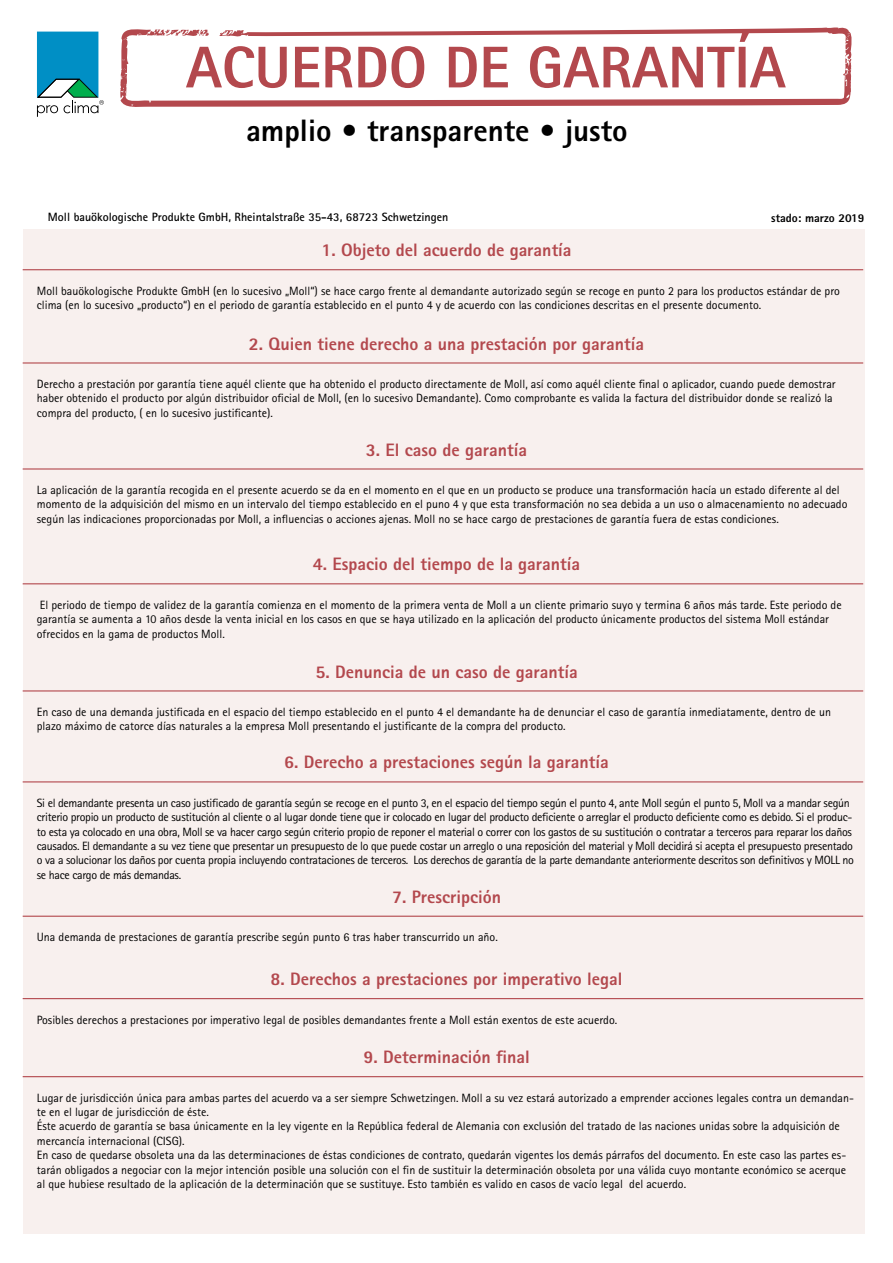
<style>
.page{position:relative;width:893px;height:1263px;background:#fff}
.page>*{position:absolute;margin:0;border:0;box-sizing:border-box;transform-origin:0 0}
.t1{font:800 58.95px "Rotis Sans Serif Pro";color:#b3484d}
.t2{font:800 31.05px "Rotis Sans Serif Pro";color:#000}
.t3{font:800 18px "Rotis Sans Serif Pro";color:#b3484d}
.t4{font:12px/14.4px "Rotis Sans Serif Pro";color:#000}
.t5{font:12px/14.4px "Rotis Sans Serif Pro";letter-spacing:-.025em;color:#000}
.t6{font:700 12px "Rotis Sans Serif Pro";color:#000}
.t7{font:800 12px "Rotis Sans Serif Pro";color:#000}
</style>
<div class="page">
<div style="left:23px;top:229px;width:842px;height:1005px;background:#f8f0ee"></div>
<hr style="left:23px;top:269px;width:840px;height:1px;background:#b3484d">
<hr style="left:23px;top:362px;width:840px;height:2px;background:#b3484d">
<hr style="left:23px;top:468px;width:840px;height:2px;background:#b3484d">
<hr style="left:23px;top:583px;width:840px;height:1px;background:#b3484d">
<hr style="left:23px;top:690px;width:840px;height:1px;background:#b3484d">
<hr style="left:23px;top:781px;width:840px;height:1px;background:#b3484d">
<hr style="left:23px;top:916px;width:840px;height:1px;background:#b3484d">
<hr style="left:23px;top:998px;width:840px;height:1px;background:#b3484d">
<hr style="left:23px;top:1076px;width:840px;height:1px;background:#b3484d">
<svg style="left:37px;top:32px;width:67px;height:85px"></svg>
<svg style="left:120px;top:27px;width:732px;height:80px"></svg>
<h1 class="t1" style="left:186px;top:30px;width:601px">ACUERDO DE GARANTÍA</h1>
<h2 class="t2" style="left:246px;top:111px;width:383px">amplio • transparente • justo</h2>
<p class="t6" style="left:48px;top:209px;width:402px">Moll bauökologische Produkte GmbH, Rheintalstraße 35-43, 68723 Schwetzingen</p>
<h3 class="t3" style="left:321px;top:239px;width:252px">1. Objeto del acuerdo de garantía</h3>
<p class="t7" style="left:771px;top:210px;width:95px">stado: marzo 2019</p>
<p class="t4" style="left:37px;top:283px;width:804px">Moll bauökologische Produkte GmbH (en lo sucesivo „Moll“) se hace cargo frente al demandante autorizado según se recoge en punto 2 para los productos estándar de pro clima (en lo sucesivo „producto“) en el periodo de garantía establecido en el punto 4 y de acuerdo con las condiciones descritas en el presente documento.</p>
<h3 class="t3" style="left:249px;top:332px;width:397px">2. Quien tiene derecho a una prestación por garantía</h3>
<p class="t4" style="left:37px;top:377px;width:800px">Derecho a prestación por garantía tiene aquél cliente que ha obtenido el producto directamente de Moll, así como aquél cliente final o aplicador, cuando puede demostrar haber obtenido el producto por algún distribuidor oficial de Moll, (en lo sucesivo Demandante). Como comprobante es valida la factura del distribuidor donde se realizó la compra del producto, ( en lo sucesivo justificante).</p>
<h3 class="t3" style="left:366px;top:438px;width:163px">3. El caso de garantía</h3>
<p class="t4" style="left:37px;top:483px;width:812px">La aplicación de la garantía recogida en el presente acuerdo se da en el momento en el que en un producto se produce una transformación hacía un estado diferente al del momento de la adquisición del mismo en un intervalo del tiempo establecido en el puno 4 y que esta transformación no sea debida a un uso o almacenamiento no adecuado según las indicaciones proporcionadas por Moll, a influencias o acciones ajenas. Moll no se hace cargo de prestaciones de garantía fuera de estas condiciones.</p>
<h3 class="t3" style="left:313px;top:553px;width:269px">4. Espacio del tiempo de la garantía</h3>
<p class="t4" style="left:37px;top:598px;width:806px">El periodo de tiempo de validez de la garantía comienza en el momento de la primera venta de Moll a un cliente primario suyo y termina 6 años más tarde. Este periodo de garantía se aumenta a 10 años desde la venta inicial en los casos en que se haya utilizado en la aplicación del producto únicamente productos del sistema Moll estándar ofrecidos en la gama de productos Moll.</p>
<h3 class="t3" style="left:315px;top:660px;width:264px">5. Denuncia de un caso de garantía</h3>
<p class="t4" style="left:37px;top:705px;width:796px">En caso de una demanda justificada en el espacio del tiempo establecido en el punto 4 el demandante ha de denunciar el caso de garantía inmediatamente, dentro de un plazo máximo de catorce días naturales a la empresa Moll presentando el justificante de la compra del producto.</p>
<h3 class="t3" style="left:284px;top:751px;width:326px">6. Derecho a prestaciones según la garantía</h3>
<p class="t5" style="left:37px;top:796px;width:819px">Si el demandante presenta un caso justificado de garantía según se recoge en el punto 3, en el espacio del tiempo según el punto 4, ante Moll según el punto 5, Moll va a mandar según criterio propio un producto de sustitución al cliente o al lugar donde tiene que ir colocado en lugar del producto deficiente o arreglar el producto deficiente como es debido. Si el produc&shy;to esta ya colocado en una obra, Moll se va hacer cargo según criterio propio de reponer el material o correr con los gastos de su sustitución o contratar a terceros para reparar los daños causados. El demandante a su vez tiene que presentar un presupuesto de lo que puede costar un arreglo o una reposición del material y Moll decidirá si acepta el presupuesto presentado o va a solucionar los daños por cuenta propia incluyendo contrataciones de terceros. Los derechos de garantía de la parte demandante anteriormente descritos son definitivos y MOLL no se hace cargo de más demandas.</p>
<h3 class="t3" style="left:392px;top:885px;width:110px">7. Prescripción</h3>
<p class="t4" style="left:37px;top:930px;width:462px">Una demanda de prestaciones de garantía prescribe según punto 6 tras haber transcurrido un año.</p>
<h3 class="t3" style="left:271px;top:967px;width:353px">8. Derechos a prestaciones por imperativo legal</h3>
<p class="t4" style="left:37px;top:1012px;width:582px">Posibles derechos a prestaciones por imperativo legal de posibles demandantes frente a Moll están exentos de este acuerdo.</p>
<h3 class="t3" style="left:363px;top:1046px;width:168px">9. Determinación final</h3>
<p class="t4" style="left:37px;top:1090px;width:819px">Lugar de jurisdicción única para ambas partes del acuerdo va a ser siempre Schwetzingen. Moll a su vez estará autorizado a emprender acciones legales contra un demandan&shy;te en el lugar de jurisdicción de éste.<br>Éste acuerdo de garantía se basa únicamente en la ley vigente en la República federal de Alemania con exclusión del tratado de las naciones unidas sobre la adquisición de mercancía internacional (CISG).<br>En caso de quedarse obsoleta una da las determinaciones de éstas condiciones de contrato, quedarán vigentes los demás párrafos del documento. En este caso las partes es&shy;tarán obligados a negociar con la mejor intención posible una solución con el fin de sustituir la determinación obsoleta por una válida cuyo montante económico se acerque al que hubiese resultado de la aplicación de la determinación que se sustituye. Esto también es valido en casos de vacío legal del acuerdo.</p>
</div>
